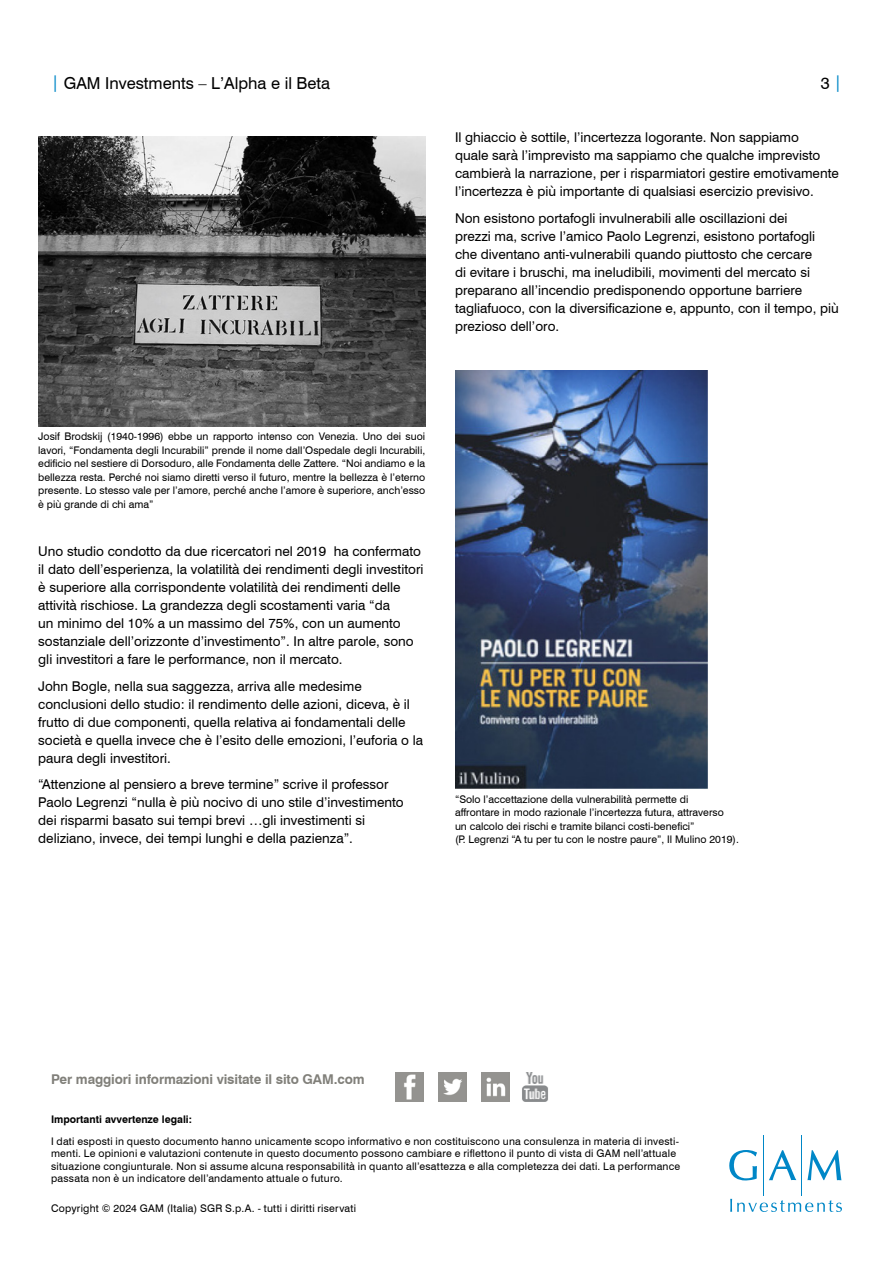
<style>
.page{position:relative;width:893px;height:1263px;background:#fff}
.page>*{position:absolute;margin:0;border:0;box-sizing:border-box;transform-origin:0 0}
.t1{font:16.5px "Swiss 721 BT";color:#000}
.BODY_text{font:13.5px/18px "Swiss 721 BT";color:#000}
.t2{font:700 13.5px "Swiss 721 BT";letter-spacing:-.01em;color:#81807a}
.DISCLAIMER{font:10.5px/13.5px "Swiss 721 BT";letter-spacing:.02em;color:#000;text-align:justify}
.DISCLAIMER-2{font:10.5px/13.5px "Swiss 721 BT";color:#000}
.t3{font:700 10.5px "Swiss 721 BT";color:#000}
.s1{color:#0087c7}
</style>
<div class="page">
<img style="left:455px;top:370px;width:253px;height:419px">
<img style="left:38px;top:136px;width:387px;height:291px">
<hr style="left:763px;top:1135px;width:1px;height:60px;background:#0087c7">
<hr style="left:801px;top:1135px;width:1px;height:60px;background:#0087c7">
<svg style="left:729px;top:1150px;width:28px;height:30px"></svg>
<svg style="left:769px;top:1150px;width:27px;height:30px"></svg>
<svg style="left:807px;top:1150px;width:34px;height:30px"></svg>
<svg style="left:730px;top:1199px;width:112px;height:13px"></svg>
<img style="left:438px;top:1073px;width:29px;height:28px">
<img style="left:395px;top:1073px;width:29px;height:28px">
<img style="left:481px;top:1073px;width:28px;height:28px">
<img style="left:522px;top:1073px;width:26px;height:28px">
<p class="t1" style="left:51px;top:73px;width:281px"><span class="s1">|</span> GAM Investments – L’Alpha e il Beta</p>
<p class="t1" style="left:821px;top:73px;width:22px">3 <span class="s1">|</span></p>
<p class="BODY_text" style="left:455px;top:128px;width:385px">Il ghiaccio è sottile, l’incertezza logorante. Non sappiamo<br>quale sarà l’imprevisto ma sappiamo che qualche imprevisto cambierà la narrazione, per i risparmiatori gestire emotivamente l’incertezza è più importante di qualsiasi esercizio previsivo.</p>
<p class="BODY_text" style="left:455px;top:209px;width:385px">Non esistono portafogli invulnerabili alle oscillazioni dei<br>prezzi ma, scrive l’amico Paolo Legrenzi, esistono portafogli che diventano anti-vulnerabili quando piuttosto che cercare<br>di evitare i bruschi, ma ineludibili, movimenti del mercato si preparano all’incendio predisponendo opportune barriere tagliafuoco, con la diversificazione e, appunto, con il tempo, più prezioso dell’oro.</p>
<p class="DISCLAIMER" style="left:38px;top:430px;width:388px">Josif Brodskij (1940-1996) ebbe un rapporto intenso con Venezia. Uno dei suoi lavori, “Fondamenta degli Incurabili” prende il nome dall’Ospedale degli Incurabili, edificio nel sestiere di Dorsoduro, alle Fondamenta delle Zattere. “Noi andiamo e la bellezza resta. Perché noi siamo diretti verso il futuro, mentre la bellezza è l’eterno presente. Lo stesso vale per l’amore, perché anche l’amore è superiore, anch’esso è più grande di chi ama”</p>
<p class="BODY_text" style="left:38px;top:542px;width:387px">Uno studio condotto da due ricercatori nel 2019 ha confermato il dato dell’esperienza, la volatilità dei rendimenti degli investitori è superiore alla corrispondente volatilità dei rendimenti delle attività rischiose. La grandezza degli scostamenti varia “da<br>un minimo del 10% a un massimo del 75%, con un aumento sostanziale dell’orizzonte d’investimento”. In altre parole, sono gli investitori a fare le performance, non il mercato.</p>
<p class="BODY_text" style="left:38px;top:677px;width:386px">John Bogle, nella sua saggezza, arriva alle medesime conclusioni dello studio: il rendimento delle azioni, diceva, è il frutto di due componenti, quella relativa ai fondamentali delle società e quella invece che è l’esito delle emozioni, l’euforia o la paura degli investitori.</p>
<p class="BODY_text" style="left:38px;top:775px;width:367px">“Attenzione al pensiero a breve termine” scrive il professor Paolo Legrenzi “nulla è più nocivo di uno stile d’investimento dei risparmi basato sui tempi brevi …gli investimenti si deliziano, invece, dei tempi lunghi e della pazienza”.</p>
<p class="DISCLAIMER-2" style="left:455px;top:792px;width:285px">“Solo l’accettazione della vulnerabilità permette di<br>affrontare in modo razionale l’incertezza futura, attraverso<br>un calcolo dei rischi e tramite bilanci costi-benefici”<br>(P. Legrenzi “A tu per tu con le nostre paure”, Il Mulino 2019).</p>
<p class="t2" style="left:51px;top:1071px;width:315px">Per maggiori informazioni visitate il sito GAM.com</p>
<p class="t3" style="left:51px;top:1113px;width:143px">Importanti avvertenze legali:</p>
<p class="DISCLAIMER" style="left:51px;top:1134px;width:631px;line-height:12.6px;text-align:left">I dati esposti in questo documento hanno unicamente scopo informativo e non costituiscono una consulenza in materia di investi&shy;menti. Le opinioni e valutazioni contenute in questo documento possono cambiare e riflettono il punto di vista di GAM nell’attuale situazione congiunturale. Non si assume alcuna responsabilità in quanto all’esattezza e alla completezza dei dati. La performance passata non è un indicatore dell’andamento attuale o futuro.</p>
<p class="DISCLAIMER" style="left:51px;top:1201px;width:306px">Copyright © 2024 GAM (Italia) SGR S.p.A. - tutti i diritti riservati</p>
</div>
